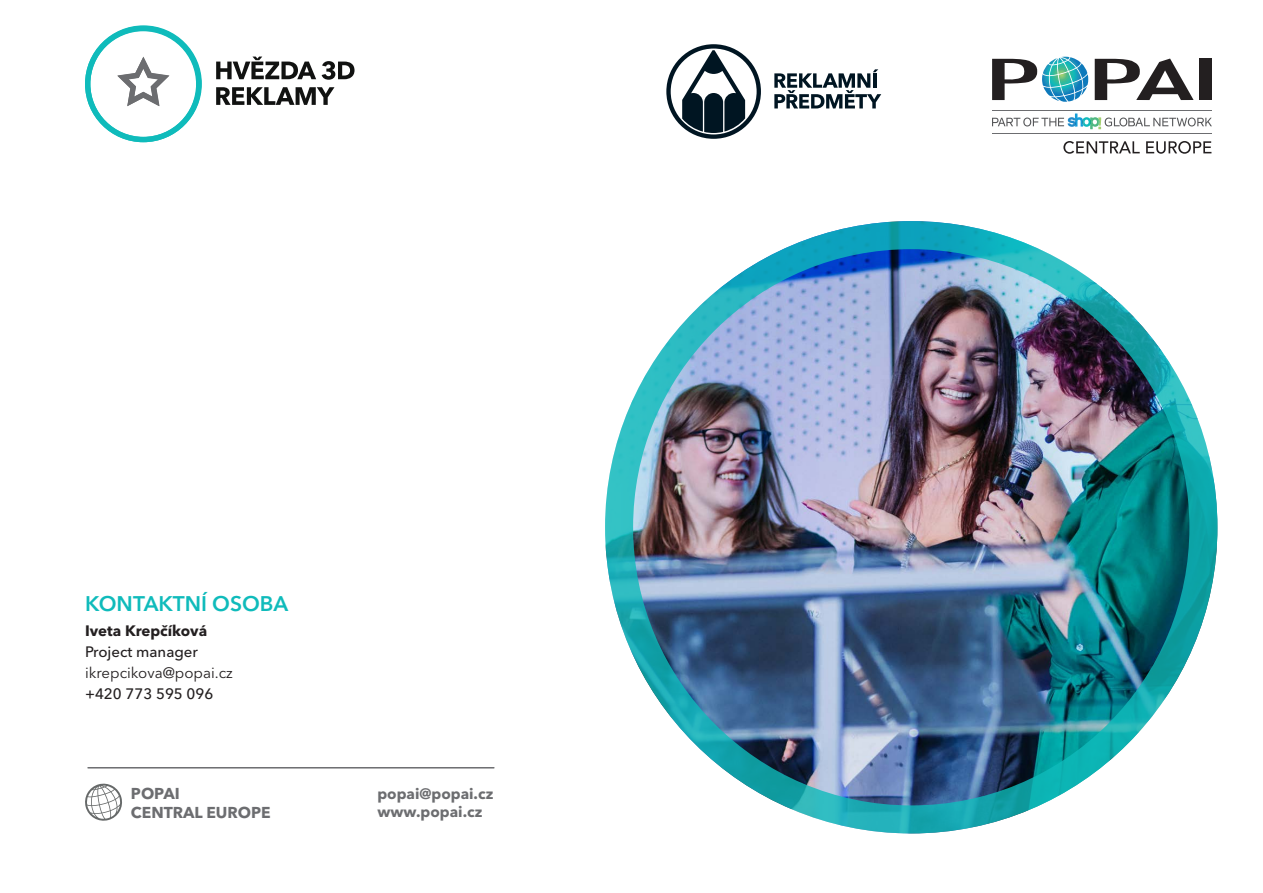
<style>
.page{position:relative;width:1263px;height:893px;background:#fff}
.page>*{position:absolute;margin:0;border:0;box-sizing:border-box;transform-origin:0 0}
.t1{font:600 21px "Avenir Next LT Pro";color:#0fbbbb}
.t2{font:700 15.6px "Avenir Next LT Pro";color:#6c6d70}
.t3{font:500 15px "Avenir Next LT Pro";color:#231f20}
.t4{font:700 15px "Avenir Next LT Pro";color:#6c6d70}
.t5{font:15px "Avenir Next LT Pro";color:#231f20}
.t6{font:700 15px "Avenir Next LT Pro";color:#231f20}
</style>
<div class="page">
<svg style="left:992px;top:113px;width:220px;height:16px"></svg>
<svg style="left:1095px;top:59px;width:98px;height:41px"></svg>
<div style="left:1199px;top:59px;width:12px;height:41px;background:#231f20"></div>
<hr style="left:992px;top:110px;width:219px;height:1px;background:#6c6d70">
<hr style="left:992px;top:133px;width:219px;height:1px;background:#6c6d70">
<svg style="left:992px;top:57px;width:96px;height:45px"></svg>
<svg style="left:1063px;top:141px;width:77px;height:13px"></svg>
<svg style="left:1146px;top:141px;width:65px;height:13px"></svg>
<svg style="left:774px;top:69px;width:107px;height:39px"></svg>
<svg style="left:666px;top:44px;width:95px;height:95px"></svg>
<hr style="left:88px;top:767px;width:406px;height:1px;background:#6c6d70">
<svg style="left:216px;top:57px;width:100px;height:22px"></svg>
<svg style="left:322px;top:61px;width:32px;height:19px"></svg>
<svg style="left:216px;top:87px;width:118px;height:18px"></svg>
<svg style="left:85px;top:25px;width:117px;height:117px"></svg>
<img style="left:605px;top:221px;width:612px;height:612px">
<svg style="left:85px;top:783px;width:37px;height:38px"></svg>
<p class="t1" style="left:85px;top:591px;width:205px">KONTAKTNÍ OSOBA</p>
<p class="t6" style="left:85px;top:622px;width:124px">Iveta Krepčíková</p>
<p class="t3" style="left:85px;top:643px;width:114px">Project manager</p>
<p class="t5" style="left:85px;top:664px;width:149px">ikrepcikova@popai.cz</p>
<p class="t3" style="left:85px;top:685px;width:130px">+420 773 595 096</p>
<p class="t2" style="left:131px;top:784px;width:50px">POPAI</p>
<p class="t2" style="left:131px;top:802px;width:141px">CENTRAL EUROPE</p>
<p class="t4" style="left:377px;top:784px;width:117px">popai@popai.cz</p>
<p class="t4" style="left:377px;top:803px;width:106px">www.popai.cz</p>
</div>
